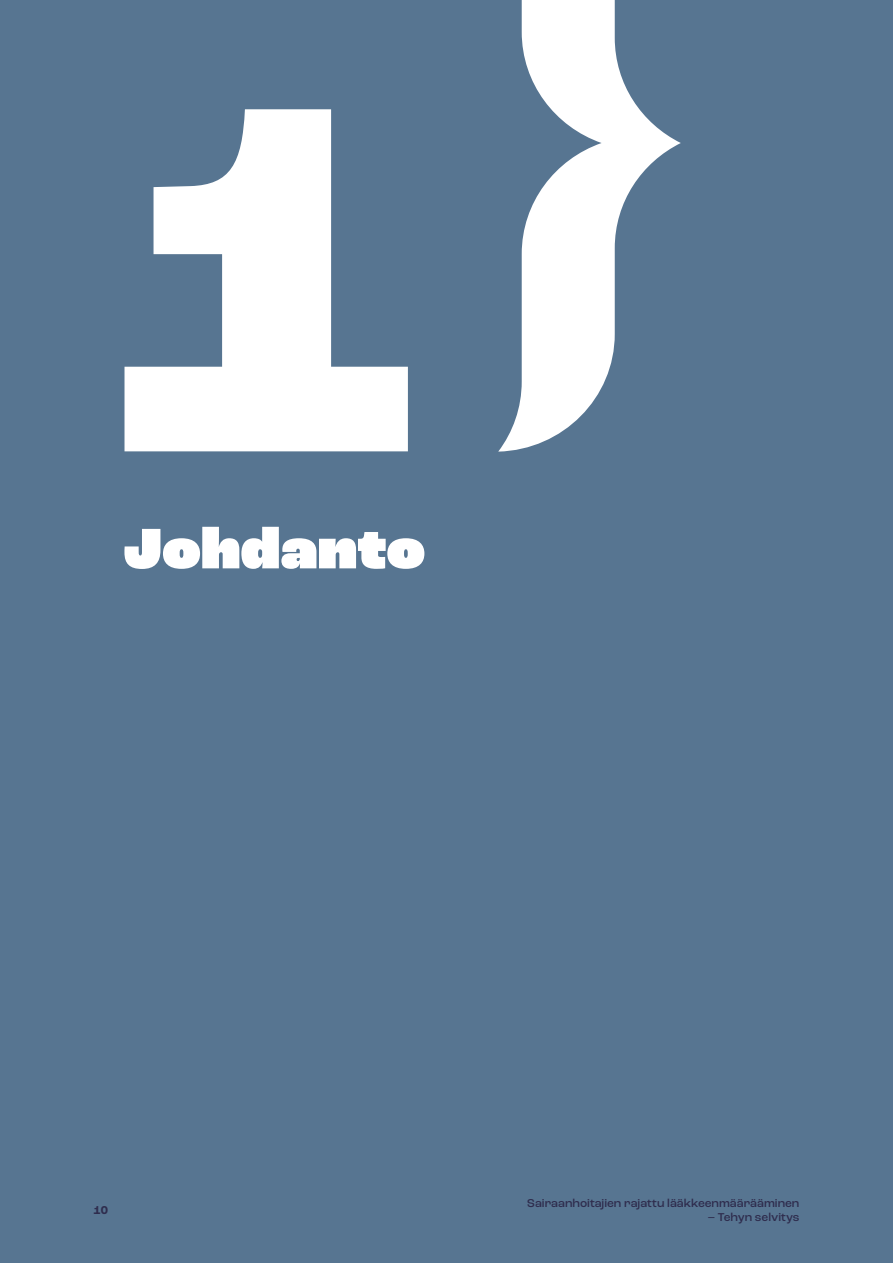
<style>
.page{position:relative;width:893px;height:1263px;background:#577591}
.page>*{position:absolute;margin:0;border:0;box-sizing:border-box;transform-origin:0 0}
.Lukusivun_iso_numero__H1{font:800 519.15px "Roc Grotesk";color:#fff}
.Otsikko_1__H1{font:800 60px "Roc Grotesk";letter-spacing:.01em;color:#fff}
.t1{font:500 12px "Roc Grotesk";color:#2f2d4e}
.t2{font:700 12px "Roc Grotesk";color:#2f2d4e}
</style>
<div class="page">
<svg style="left:498px;top:0;width:183px;height:452px"></svg>
<h1 class="Lukusivun_iso_numero__H1" style="left:105px;top:-43px;width:323px">1</h1>
<h1 class="Otsikko_1__H1" style="left:123px;top:511px;width:303px">Johdanto</h1>
<p class="t2" style="left:94px;top:1203px;width:16px">10</p>
<p class="t1" style="left:527px;top:1196px;width:274px">Sairaanhoitajien rajattu lääkkeenmäärääminen</p>
<p class="t1" style="left:708px;top:1210px;width:93px">– Tehyn selvitys</p>
</div>
